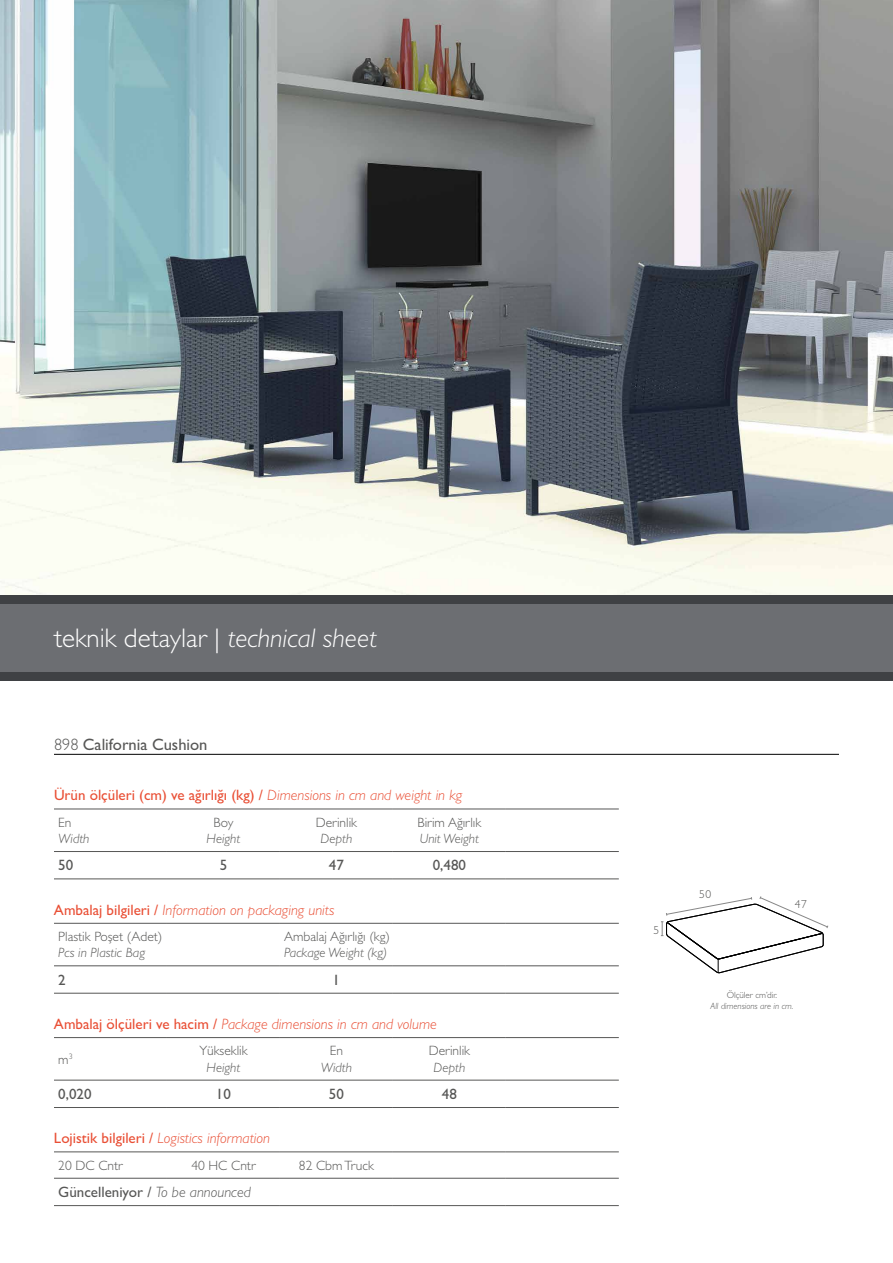
<style>
.page{position:relative;width:893px;height:1263px;background:#fff}
.page>*{position:absolute;margin:0;border:0;box-sizing:border-box;transform-origin:0 0}
.t1{font:300 27px "Gill Sans";color:#fff}
.t2{font:16.5px "Gill Sans";color:#575756}
.t3{font:italic 300 15px "Gill Sans";color:#e94f35}
.t4{font:15px "Gill Sans";color:#e94f35}
.t5{font:15px "Gill Sans";color:#575756}
.t6{font:300 13.5px "Gill Sans";color:#575756}
.t7{font:italic 300 13.5px "Gill Sans";color:#575756}
.t8{font:300 11.55px "Gill Sans";color:#575756}
.t9{font:italic 300 9px "Gill Sans";color:#575756}
.t10{font:300 9px "Gill Sans";color:#575756}
.s1{font-style:italic}
.s2{font-weight:300}
.s3{font-weight:300;font-style:italic}
.s4{font-weight:400;font-style:normal}
</style>
<div class="page">
<img style="left:0;top:0;width:893px;height:595px">
<div style="left:0;top:604px;width:893px;height:68px;background:#6c6e72"></div>
<div style="left:0;top:672px;width:893px;height:8px;background:#3f4144"></div>
<div style="left:0;top:595px;width:893px;height:9px;background:#3f4144"></div>
<svg style="left:661px;top:896px;width:168px;height:77px"></svg>
<hr style="left:54px;top:809px;width:113px;height:1px;background:#575756">
<hr style="left:167px;top:809px;width:113px;height:1px;background:#575756">
<hr style="left:280px;top:809px;width:113px;height:1px;background:#575756">
<hr style="left:393px;top:809px;width:113px;height:1px;background:#575756">
<hr style="left:506px;top:809px;width:113px;height:1px;background:#575756">
<hr style="left:54px;top:851px;width:113px;height:1px;background:#575756">
<hr style="left:167px;top:851px;width:113px;height:1px;background:#575756">
<hr style="left:280px;top:851px;width:113px;height:1px;background:#575756">
<hr style="left:393px;top:851px;width:113px;height:1px;background:#575756">
<hr style="left:506px;top:851px;width:113px;height:1px;background:#575756">
<hr style="left:54px;top:878px;width:113px;height:1px;background:#575756">
<hr style="left:167px;top:878px;width:113px;height:1px;background:#575756">
<hr style="left:280px;top:878px;width:113px;height:1px;background:#575756">
<hr style="left:393px;top:878px;width:113px;height:1px;background:#575756">
<hr style="left:506px;top:878px;width:113px;height:1px;background:#575756">
<hr style="left:280px;top:993px;width:113px;height:1px;background:#575756">
<hr style="left:54px;top:1037px;width:113px;height:1px;background:#575756">
<hr style="left:167px;top:1037px;width:113px;height:1px;background:#575756">
<hr style="left:280px;top:1037px;width:113px;height:1px;background:#575756">
<hr style="left:393px;top:1037px;width:113px;height:1px;background:#575756">
<hr style="left:506px;top:1037px;width:113px;height:1px;background:#575756">
<hr style="left:54px;top:1080px;width:113px;height:1px;background:#575756">
<hr style="left:167px;top:1080px;width:113px;height:1px;background:#575756">
<hr style="left:280px;top:1080px;width:113px;height:1px;background:#575756">
<hr style="left:393px;top:1080px;width:113px;height:1px;background:#575756">
<hr style="left:506px;top:1080px;width:113px;height:1px;background:#575756">
<hr style="left:54px;top:1107px;width:113px;height:1px;background:#575756">
<hr style="left:167px;top:1107px;width:113px;height:1px;background:#575756">
<hr style="left:280px;top:1107px;width:113px;height:1px;background:#575756">
<hr style="left:393px;top:1107px;width:113px;height:1px;background:#575756">
<hr style="left:506px;top:1107px;width:113px;height:1px;background:#575756">
<hr style="left:54px;top:1151px;width:113px;height:1px;background:#575756">
<hr style="left:167px;top:1151px;width:113px;height:1px;background:#575756">
<hr style="left:280px;top:1151px;width:113px;height:1px;background:#575756">
<hr style="left:393px;top:1151px;width:113px;height:1px;background:#575756">
<hr style="left:506px;top:1151px;width:113px;height:1px;background:#575756">
<hr style="left:54px;top:923px;width:113px;height:1px;background:#575756">
<hr style="left:167px;top:923px;width:113px;height:1px;background:#575756">
<hr style="left:280px;top:923px;width:113px;height:1px;background:#575756">
<hr style="left:393px;top:923px;width:113px;height:1px;background:#575756">
<hr style="left:506px;top:923px;width:113px;height:1px;background:#575756">
<hr style="left:280px;top:965px;width:113px;height:1px;background:#575756">
<hr style="left:54px;top:965px;width:113px;height:1px;background:#575756">
<hr style="left:167px;top:965px;width:113px;height:1px;background:#575756">
<hr style="left:54px;top:993px;width:113px;height:1px;background:#575756">
<hr style="left:167px;top:993px;width:113px;height:1px;background:#575756">
<hr style="left:393px;top:965px;width:113px;height:1px;background:#575756">
<hr style="left:506px;top:965px;width:113px;height:1px;background:#575756">
<hr style="left:393px;top:993px;width:113px;height:1px;background:#575756">
<hr style="left:506px;top:993px;width:113px;height:1px;background:#575756">
<hr style="left:54px;top:1178px;width:113px;height:1px;background:#575756">
<hr style="left:167px;top:1178px;width:113px;height:1px;background:#575756">
<hr style="left:280px;top:1178px;width:113px;height:1px;background:#575756">
<hr style="left:393px;top:1178px;width:113px;height:1px;background:#575756">
<hr style="left:506px;top:1178px;width:113px;height:1px;background:#575756">
<hr style="left:54px;top:1205px;width:113px;height:1px;background:#575756">
<hr style="left:167px;top:1205px;width:113px;height:1px;background:#575756">
<hr style="left:280px;top:1205px;width:113px;height:1px;background:#575756">
<hr style="left:393px;top:1205px;width:113px;height:1px;background:#575756">
<hr style="left:506px;top:1205px;width:113px;height:1px;background:#575756">
<hr style="left:54px;top:754px;width:785px;height:1px;background:#000">
<h1 class="t1" style="left:54px;top:622px;width:324px">teknik detaylar | <span class="s1">technical sheet</span></h1>
<p class="t2" style="left:54px;top:734px;width:155px"><span class="s2">898</span> California Cushion</p>
<p class="t4" style="left:54px;top:787px;width:410px">Ürün ölçüleri (cm) ve ağırlığı (kg) / <span class="s3">Dimensions in cm and weight in kg</span></p>
<p class="t6" style="left:58px;top:814px;width:15px">En</p>
<p class="t7" style="left:58px;top:831px;width:33px">Width</p>
<p class="t6" style="left:418px;top:814px;width:65px">Birim Ağırlık</p>
<p class="t7" style="left:420px;top:831px;width:61px">Unit Weight</p>
<p class="t6" style="left:214px;top:814px;width:21px">Boy</p>
<p class="t7" style="left:207px;top:831px;width:35px">Height</p>
<p class="t6" style="left:316px;top:814px;width:43px">Derinlik</p>
<p class="t7" style="left:321px;top:831px;width:33px">Depth</p>
<p class="t5" style="left:58px;top:857px;width:16px">50</p>
<p class="t5" style="left:220px;top:857px;width:9px">5</p>
<p class="t5" style="left:329px;top:857px;width:16px">47</p>
<p class="t5" style="left:433px;top:857px;width:35px">0,480</p>
<p class="t3" style="left:54px;top:901px;width:282px"><span class="s4">Ambalaj bilgileri /</span> Information on packaging units</p>
<p class="t6" style="left:58px;top:929px;width:106px">Plastik Poşet (Adet)</p>
<p class="t7" style="left:58px;top:945px;width:88px">Pcs in Plastic Bag</p>
<p class="t6" style="left:284px;top:929px;width:107px">Ambalaj Ağırlığı (kg)</p>
<p class="t7" style="left:284px;top:945px;width:105px">Package Weight (kg)</p>
<p class="t5" style="left:58px;top:971px;width:9px">2</p>
<p class="t5" style="left:333px;top:971px;width:9px">1</p>
<p class="t3" style="left:54px;top:1015px;width:384px"><span class="s4">Ambalaj ölçüleri ve hacim /</span> Package dimensions in cm and volume</p>
<p class="t6" style="left:58px;top:1051px;width:16px">m<sup>3</sup></p>
<p class="t6" style="left:199px;top:1043px;width:50px">Yükseklik</p>
<p class="t7" style="left:207px;top:1059px;width:35px">Height</p>
<p class="t6" style="left:330px;top:1043px;width:15px">En</p>
<p class="t7" style="left:321px;top:1059px;width:33px">Width</p>
<p class="t6" style="left:429px;top:1043px;width:43px">Derinlik</p>
<p class="t7" style="left:434px;top:1059px;width:33px">Depth</p>
<p class="t5" style="left:58px;top:1085px;width:35px">0,020</p>
<p class="t5" style="left:216px;top:1085px;width:16px">10</p>
<p class="t5" style="left:329px;top:1085px;width:16px">50</p>
<p class="t5" style="left:442px;top:1085px;width:16px">48</p>
<p class="t3" style="left:54px;top:1129px;width:218px"><span class="s4">Lojistik bilgileri /</span> Logistics information</p>
<p class="t6" style="left:58px;top:1157px;width:66px">20 DC Cntr</p>
<p class="t6" style="left:191px;top:1157px;width:66px">40 HC Cntr</p>
<p class="t6" style="left:299px;top:1157px;width:76px">82 Cbm Truck</p>
<p class="t5" style="left:58px;top:1183px;width:194px">Güncelleniyor / <span class="s3">To be announced</span></p>
<p class="t8" style="left:654px;top:924px;width:7px">5</p>
<p class="t8" style="left:699px;top:887px;width:13px">50</p>
<p class="t8" style="left:795px;top:897px;width:13px">47</p>
<p class="t10" style="left:727px;top:990px;width:52px">Ölçüler cm’dir.</p>
<p class="t9" style="left:710px;top:1000px;width:84px">All dimensions are in cm.</p>
</div>
